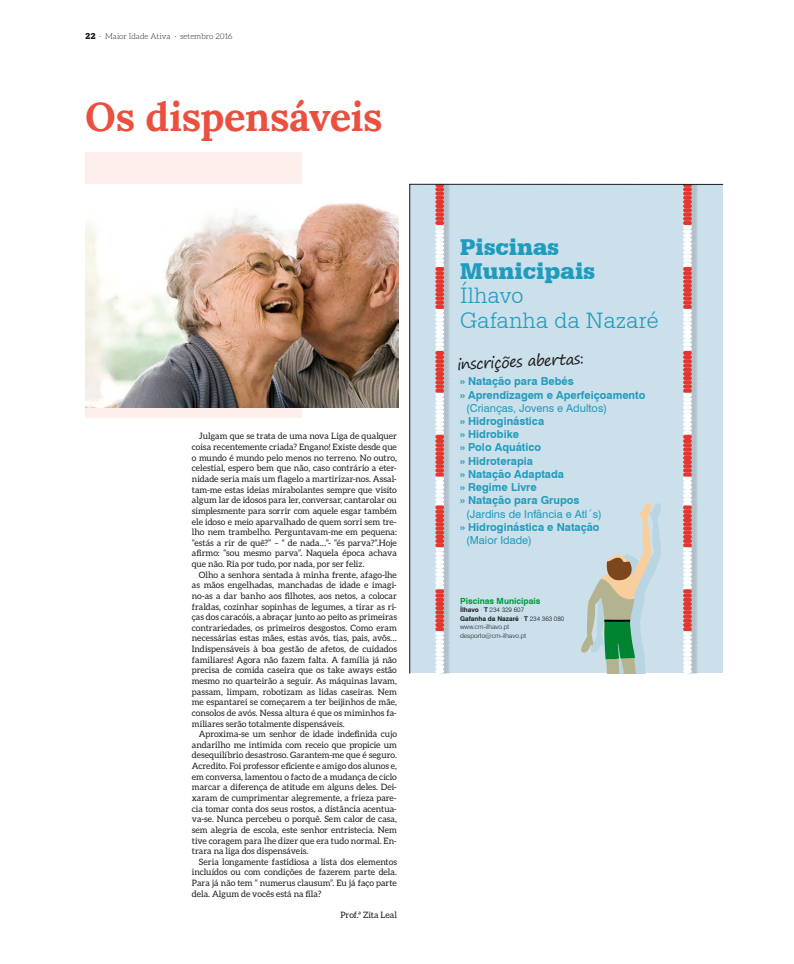
<style>
.page{position:relative;width:794px;height:964px;background:#fff}
.page>*{position:absolute;margin:0;border:0;box-sizing:border-box;transform-origin:0 0}
.t1{font:700 40px "Lora";letter-spacing:-.015em;color:#e9503f}
.t2{font:300 24px/24px "Serifa BT";color:#209bbc}
.t3{font:900 24px/24px "Serifa BT";color:#209bbc}
.t4{font:15.1px "Segoe Print";color:#1b1c20}
.t5{font:700 11px/13.2px "Swiss 721 BT";color:#209bbc}
.t6{font:11px "Swiss 721 BT";color:#209bbc}
.t7{font:8.8px/10.6px "Aleo";color:#1b1c20;text-align:justify}
.t8{font:700 8.5px "Swiss 721 BT";color:#009836}
.t9{font:300 8px "Aleo";color:#1b1c20}
.t10{font:300 6.5px/8.5px "Swiss 721 BT";color:#1b1c20}
.s1{font-family:"Serifa BT";font-weight:900;font-size:9px}
.s2{font-weight:700}
</style>
<div class="page">
<div style="left:85px;top:152px;width:216px;height:266px;background:#fdf0ec"></div>
<svg style="left:409px;top:184px;width:314px;height:490px;background:#c9d8e0"></svg>
<img style="left:85px;top:185px;width:313px;height:222px">
<p class="t9" style="left:85px;top:32px;width:149px"><span class="s1">22</span> · Maior Idade Ativa · setembro 2016</p>
<h1 class="t1" style="left:85px;top:91px;width:299px">Os dispensáveis</h1>
<p class="t7" style="left:192px;top:431px;width:207px;text-indent:7px">Julgam que se trata de uma nova Liga de qualquer coisa recentemente criada? Engano! Existe desde que o mundo é mundo pelo menos no terreno. No outro, celestial, espero bem que não, caso contrário a eter&shy;nidade seria mais um flagelo a martirizar-nos. Assal&shy;tam-me estas ideias mirabolantes sempre que visito algum lar de idosos para ler, conversar, cantarolar ou simplesmente para sorrir com aquele esgar também ele idoso e meio aparvalhado de quem sorri sem tre&shy;lho nem trambelho. Perguntavam-me em pequena: ”estás a rir de quê?” – “ de nada…”- “és parva?”.Hoje afirmo: “sou mesmo parva”. Naquela época achava que não. Ria por tudo, por nada, por ser feliz.</p>
<p class="t7" style="left:192px;top:569px;width:207px;text-indent:7px">Olho a senhora sentada à minha frente, afago-lhe as mãos engelhadas, manchadas de idade e imagi&shy;no-as a dar banho aos filhotes, aos netos, a colocar fraldas, cozinhar sopinhas de legumes, a tirar as ri&shy;ças dos caracóis, a abraçar junto ao peito as primeiras contrariedades, os primeiros desgostos. Como eram necessárias estas mães, estas avós, tias, pais, avôs… Indispensáveis à boa gestão de afetos, de cuidados familiares! Agora não fazem falta. A família já não precisa de comida caseira que os take aways estão mesmo no quarteirão a seguir. As máquinas lavam, passam, limpam, robotizam as lidas caseiras. Nem me espantarei se começarem a ter beijinhos de mãe, consolos de avós. Nessa altura é que os miminhos fa&shy;miliares serão totalmente dispensáveis.</p>
<p class="t7" style="left:192px;top:728px;width:207px;text-indent:7px">Aproxima-se um senhor de idade indefinida cujo andarilho me intimida com receio que propicie um desequilíbrio desastroso. Garantem-me que é seguro.<br>Acredito. Foi professor eficiente e amigo dos alunos e, em conversa, lamentou o facto de a mudança de ciclo marcar a diferença de atitude em alguns deles. Dei&shy;xaram de cumprimentar alegremente, a frieza pare&shy;cia tomar conta dos seus rostos, a distância acentua&shy;va-se. Nunca percebeu o porquê. Sem calor de casa, sem alegria de escola, este senhor entristecia. Nem tive coragem para lhe dizer que era tudo normal. En&shy;trara na liga dos dispensáveis.</p>
<p class="t7" style="left:192px;top:856px;width:207px;text-indent:7px">Seria longamente fastidiosa a lista dos elementos incluídos ou com condições de fazerem parte dela.<br>Para já não tem “ numerus clausum”. Eu já faço parte dela. Algum de vocês está na fila?</p>
<p class="t7" style="left:340px;top:909px;width:58px">Prof.ª Zita Leal</p>
<h2 class="t3" style="left:460px;top:235px;width:136px">Piscinas<br>Municipais</h2>
<h2 class="t2" style="left:460px;top:283px;width:200px">Ílhavo<br>Gafanha da Nazaré</h2>
<h3 class="t4" style="left:456px;top:351px;width:128px;rotate:-3deg">inscrições abertas:</h3>
<p class="t5" style="left:460px;top:375px;width:187px">» Natação para Bebés<br>» Aprendizagem e Aperfeiçoamento</p>
<p class="t6" style="left:466px;top:401px;width:143px">(Crianças, Jovens e Adultos)</p>
<p class="t5" style="left:460px;top:414px;width:121px">» Hidroginástica<br>» Hidrobike<br>» Polo Aquático<br>» Hidroterapia<br>» Natação Adaptada<br>» Regime Livre<br>» Natação para Grupos</p>
<p class="t6" style="left:466px;top:507px;width:137px">(Jardins de Infância e Atl´s)</p>
<p class="t5" style="left:460px;top:520px;width:141px">» Hidroginástica e Natação</p>
<p class="t6" style="left:466px;top:533px;width:67px">(Maior Idade)</p>
<p class="t8" style="left:460px;top:595px;width:82px">Piscinas Municipais</p>
<p class="t10" style="left:460px;top:605px;width:106px"><span class="s2">Ílhavo</span> · <span class="s2">T</span> 234 329 607<br><span class="s2">Gafanha da Nazaré</span> · <span class="s2">T</span> 234 363 080 www.cm-ilhavo.pt desporto@cm-ilhavo.pt</p>
</div>
